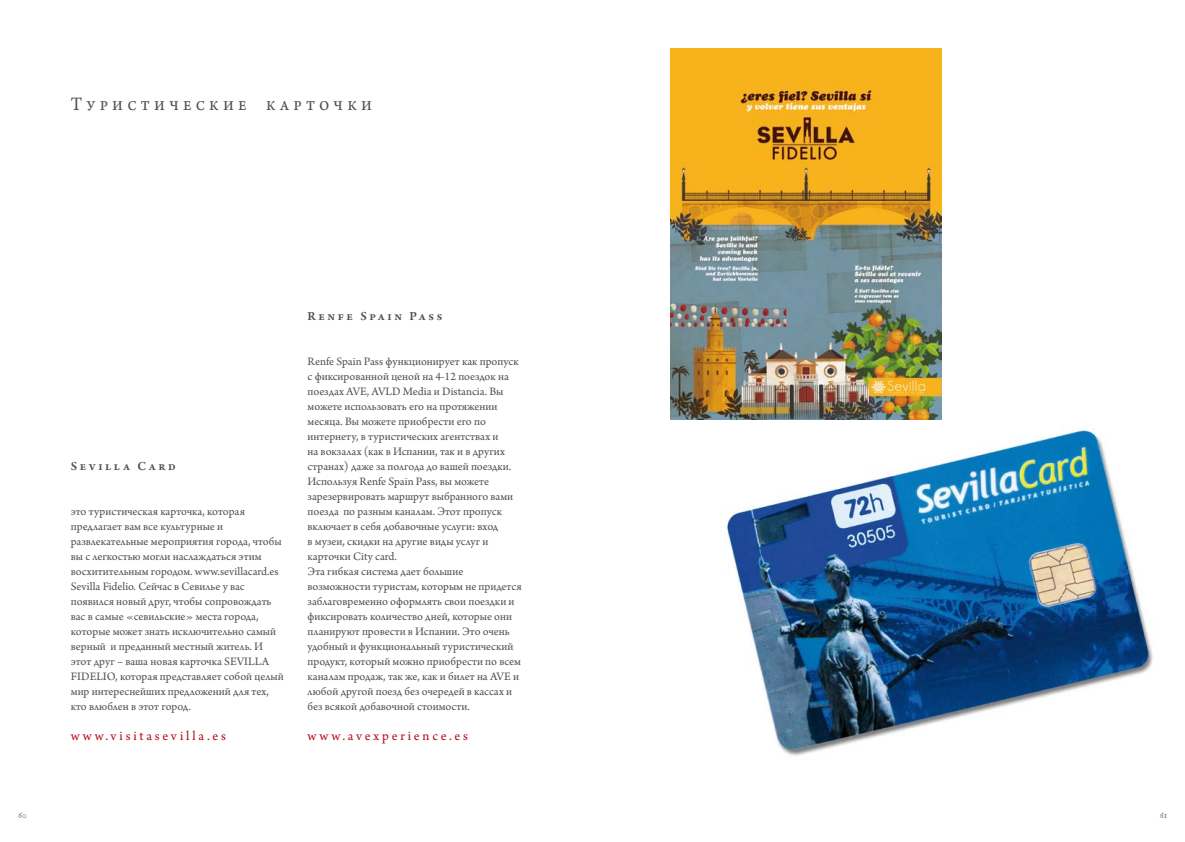
<style>
.page{position:relative;width:1185px;height:842px;background:#fff}
.page>*{position:absolute;margin:0;border:0;box-sizing:border-box;transform-origin:0 0}
.t1{font:20px "Arno Pro";letter-spacing:.325em;color:#505052;scale:.9 1}
.t2{font:14px "Arno Pro";letter-spacing:.2em;color:#b20b1a}
.t3{font:600 13px "Arno Pro";letter-spacing:.2em;color:#505052}
.t4{font:12px/15px "Arno Pro";color:#505052}
.t5{font:9.5px "IM FELL English PRO Roman";color:#66808d}
</style>
<div class="page">
<img style="left:727px;top:430px;width:426px;height:326px">
<img style="left:671px;top:49px;width:270px;height:370px">
<h1 class="t1" style="left:71px;top:92px;width:336px">Туристические карточки</h1>
<p class="t3" style="left:71px;top:458px;width:106px">Sevilla Card</p>
<p class="t4" style="left:71px;top:504px;width:214px">это туристическая карточка, которая предлагает вам все культурные и развлекательные мероприятия города, чтобы вы с легкостью могли наслаждаться этим восхитительным городом. www.sevillacard.es Sevilla Fidelio. Сейчас в Севилье у вас появился новый друг, чтобы сопровождать вас в самые «севильские» места города, которые может знать исключительно самый верный и преданный местный житель. И этот друг – ваша новая карточка SEVILLA FIDELIO, которая представляет собой целый мир интереснейших предложений для тех, кто влюблен в этот город.</p>
<p class="t2" style="left:71px;top:727px;width:156px">www.visitasevilla.es</p>
<p class="t3" style="left:308px;top:308px;width:136px">Renfe Spain Pass</p>
<p class="t4" style="left:308px;top:354px;width:216px">Renfe Spain Pass функционирует как пропуск с фиксированной ценой на 4-12 поездок на поездах AVE, AVLD Media и Distancia. Вы можете использовать его на протяжении месяца. Вы можете приобрести его по интернету, в туристических агентствах и<br>на вокзалах (как в Испании, так и в других странах) даже за полгода до вашей поездки.<br>Используя Renfe Spain Pass, вы можете зарезервировать маршрут выбранного вами поезда по разным каналам. Этот пропуск включает в себя добавочные услуги: вход<br>в музеи, скидки на другие виды услуг и карточки Сity card.<br>Эта гибкая система дает большие возможности туристам, которым не придется заблаговременно оформлять свои поездки и фиксировать количество дней, которые они планируют провести в Испании. Это очень удобный и функциональный туристический продукт, который можно приобрести по всем каналам продаж, так же, как и билет на AVE и любой другой поезд без очередей в кассах и без всякой добавочной стоимости.</p>
<p class="t2" style="left:308px;top:727px;width:162px">www.avexperience.es</p>
<p class="t5" style="left:18px;top:809px;width:10px">60</p>
<p class="t5" style="left:1160px;top:809px;width:9px">61</p>
</div>
